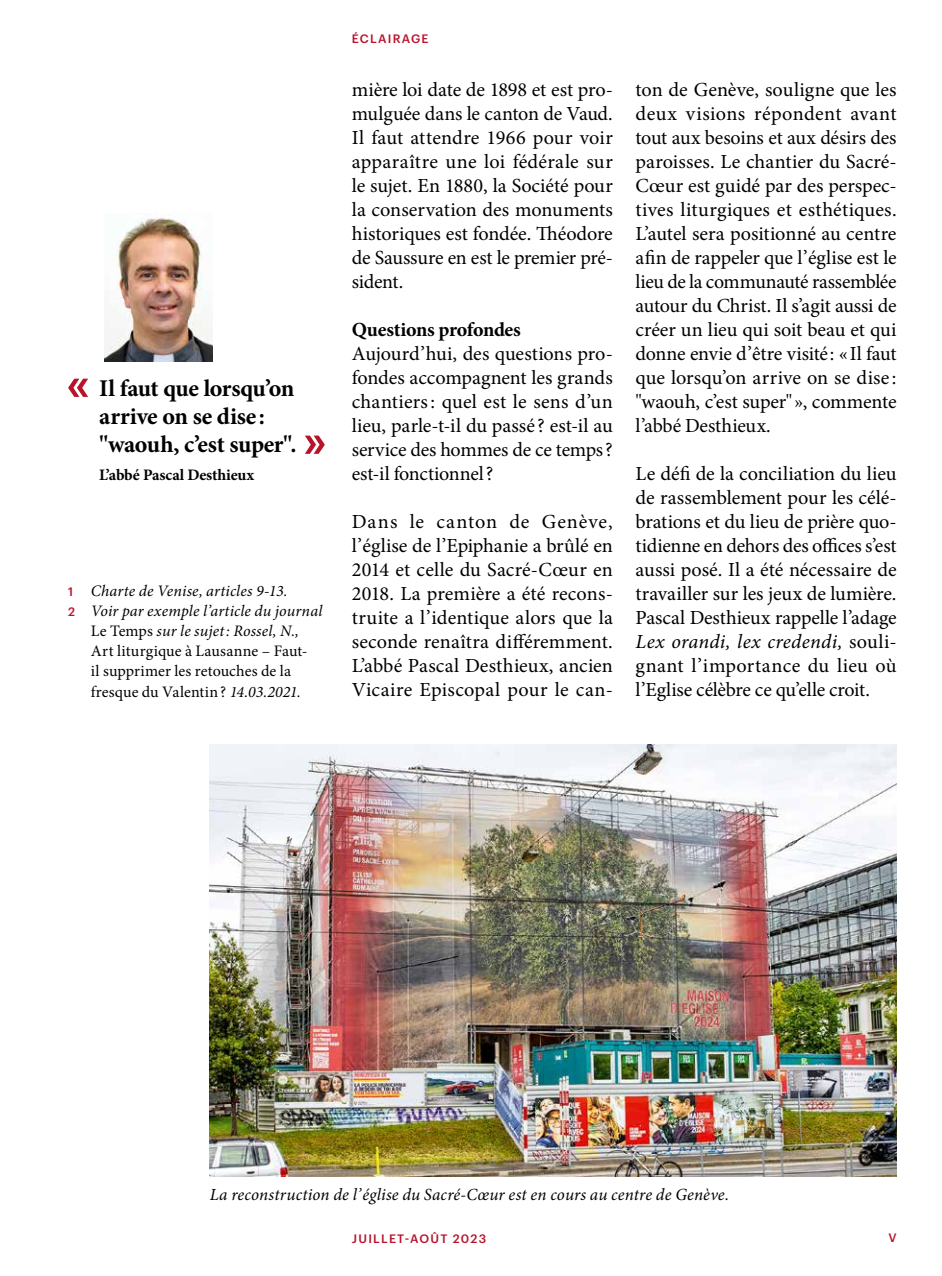
<style>
.page{position:relative;width:942px;height:1276px;background:#fff}
.page>*{position:absolute;margin:0;border:0;box-sizing:border-box;transform-origin:0 0}
.t1{font:700 24px/28px "Minion Pro";letter-spacing:-.015em;color:#000}
.t2{font:20px/24px "Minion Pro";letter-spacing:-.005em;color:#000;text-align:justify}
.t3{font:700 20px "Minion Pro";letter-spacing:-.015em;color:#000}
.t4{font:italic 17px "Minion Pro";letter-spacing:.01em;color:#000}
.t5{font:italic 16px "Minion Pro";letter-spacing:.005em;color:#000}
.t6{font:16px "Minion Pro";letter-spacing:.005em;color:#000}
.t7{font:700 16px "Minion Pro";letter-spacing:-.01em;color:#000}
.t8{font:500 12px "Graphik";letter-spacing:.105em;color:#b7142c}
.s1{font-family:"Graphik";font-weight:500;font-style:normal;font-size:12px;color:#b7142c}
.s2{font-style:normal}
.s3{font-style:italic}
</style>
<div class="page">
<img style="left:210px;top:744px;width:686px;height:432px">
<svg style="left:68px;top:379px;width:20px;height:18px"></svg>
<svg style="left:305px;top:435px;width:20px;height:19px"></svg>
<img style="left:105px;top:213px;width:108px;height:148px">
<p class="t1" style="left:99px;top:374px;width:199px">Il faut que lorsqu’on arrive on se dise: "waouh, c’est super".</p>
<p class="t7" style="left:99px;top:464px;width:156px">L’abbé Pascal Desthieux</p>
<p class="t5" style="left:68px;top:580px;width:221px"><span class="s1">1</span> Charte de Venise, articles 9-13.</p>
<p class="t5" style="left:68px;top:600px;width:256px"><span class="s1">2</span> Voir par exemple l’article du journal</p>
<p class="t5" style="left:91px;top:620px;width:209px"><span class="s2">Le Temps</span> sur le sujet: Rossel, N.,</p>
<p class="t6" style="left:91px;top:640px;width:218px">Art liturgique à Lausanne – Faut-</p>
<p class="t6" style="left:91px;top:660px;width:202px">il supprimer les retouches de la</p>
<p class="t6" style="left:91px;top:680px;width:211px">fresque du Valentin? <span class="s3">14.03.2021.</span></p>
<p class="t8" style="left:352px;top:30px;width:78px">ÉCLAIRAGE</p>
<p class="t2" style="left:351px;top:78px;width:262px">mière loi date de 1898 et est pro&shy;mulguée dans le canton de Vaud.<br>Il faut attendre 1966 pour voir apparaître une loi fédérale sur le sujet. En 1880, la Société pour la conservation des monuments historiques est fondée. Théodore de Saussure en est le premier pré&shy;sident.</p>
<p class="t3" style="left:351px;top:316px;width:170px">Questions profondes</p>
<p class="t2" style="left:351px;top:342px;width:262px">Aujourd’hui, des questions pro&shy;fondes accompagnent les grands chantiers: quel est le sens d’un lieu, parle-t-il du passé ? est-il au service des hommes de ce temps? est-il fonctionnel?</p>
<p class="t2" style="left:351px;top:510px;width:262px">Dans le canton de Genève, l’église de l’Epiphanie a brûlé en 2014 et celle du Sacré-Cœur en 2018. La première a été recons&shy;truite a l’identique alors que la seconde renaîtra différemment.<br>L’abbé Pascal Desthieux, ancien Vicaire Episcopal pour le can-</p>
<p class="t2" style="left:635px;top:78px;width:262px">ton de Genève, souligne que les deux visions répondent avant tout aux besoins et aux désirs des paroisses. Le chantier du Sacré-Cœur est guidé par des perspec&shy;tives liturgiques et esthétiques.<br>L’autel sera positionné au centre afin de rappeler que l’église est le lieu de la communauté rassemblée autour du Christ. Il s’agit aussi de créer un lieu qui soit beau et qui donne envie d’être visité: «Il faut que lorsqu’on arrive on se dise : "waouh, c’est super"», commente l’abbé Desthieux.</p>
<p class="t2" style="left:635px;top:462px;width:262px">Le défi de la conciliation du lieu de rassemblement pour les célé&shy;brations et du lieu de prière quo&shy;tidienne en dehors des offices s’est aussi posé. Il a été nécessaire de travailler sur les jeux de lumière.<br>Pascal Desthieux rappelle l’adage <span class="s3">Lex orandi, lex credendi,</span> souli&shy;gnant l’importance du lieu où l’Eglise célèbre ce qu’elle croit.</p>
<p class="t4" style="left:210px;top:1183px;width:520px">La reconstruction de l’église du Sacré-Cœur est en cours au centre de Genève.</p>
<p class="t8" style="left:352px;top:1229px;width:136px">JUILLET-AOÛT 2023</p>
<p class="t8" style="left:888px;top:1228px;width:10px">V</p>
</div>
